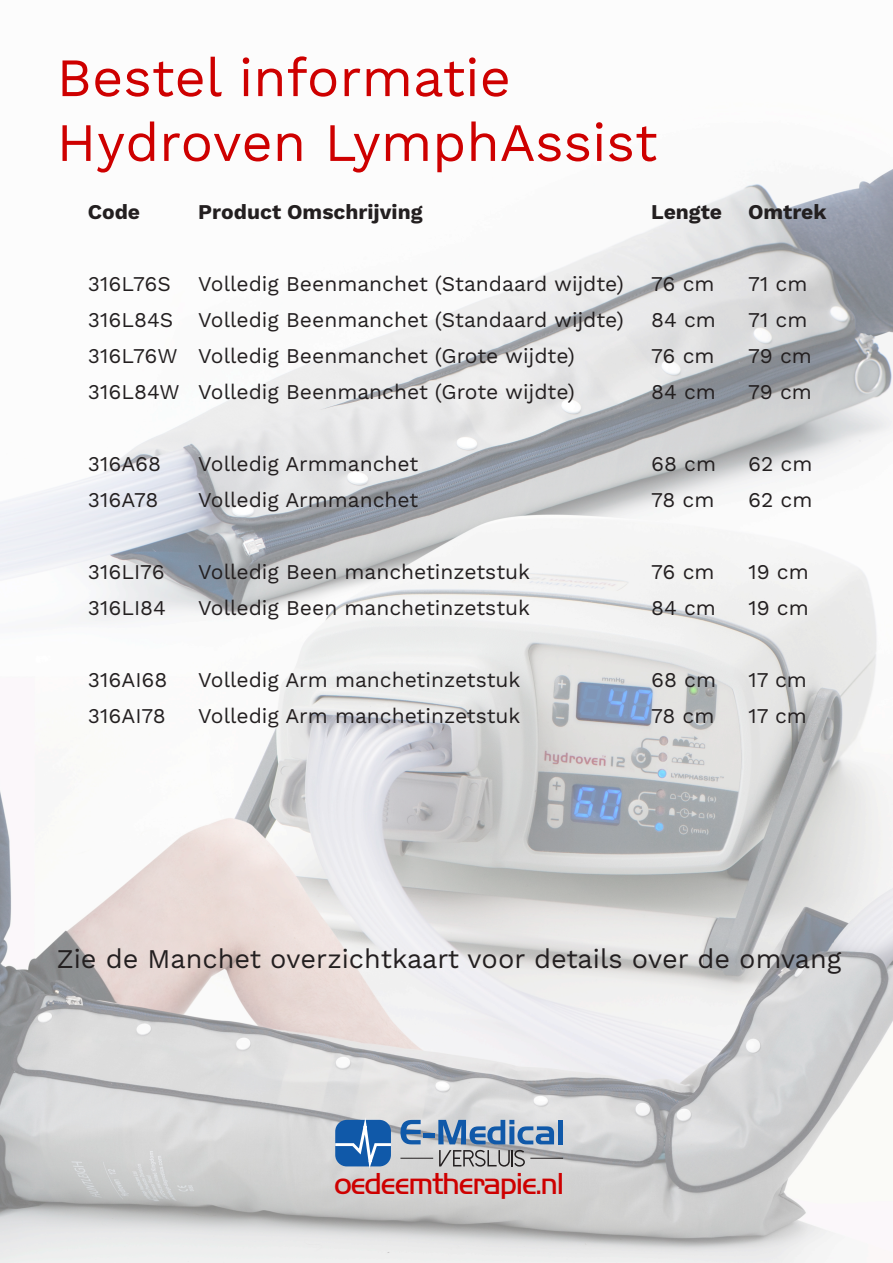
<style>
.page{position:relative;width:893px;height:1263px;background:#fff}
.page>*{position:absolute;margin:0;border:0;box-sizing:border-box;transform-origin:0 0}
.t1{font:54px "Work Sans";color:#ce0000}
.t2{font:300 31.5px "Handel Got D";letter-spacing:-.04em;color:#ce0000}
.t3{font:27px "Work Sans";color:#231f20}
.t4{font:21px "Work Sans";color:#231f20}
.t5{font:700 21px "Work Sans";color:#231f20}
</style>
<div class="page">
<img style="left:0;top:169px;width:893px;height:1094px">
<svg style="left:439px;top:1150px;width:86px;height:17px"></svg>
<hr style="left:400px;top:1158px;width:33px;height:1px;background:#231f20">
<hr style="left:530px;top:1158px;width:33px;height:1px;background:#231f20">
<svg style="left:335px;top:1117px;width:59px;height:51px"></svg>
<svg style="left:400px;top:1120px;width:21px;height:24px"></svg>
<hr style="left:423px;top:1133px;width:12px;height:4px;background:#1059a9">
<svg style="left:438px;top:1120px;width:116px;height:24px"></svg>
<div style="left:558px;top:1120px;width:5px;height:24px;background:#1059a9"></div>
<p class="t1" style="left:57px;top:46px;width:456px">Bestel informatie</p>
<p class="t1" style="left:57px;top:111px;width:602px">Hydroven LymphAssist</p>
<p class="t5" style="left:88px;top:200px;width:54px">Code</p>
<p class="t5" style="left:198px;top:200px;width:226px">Product Omschrijving</p>
<p class="t5" style="left:651px;top:200px;width:73px">Lengte</p>
<p class="t4" style="left:88px;top:271px;width:85px">316L76S</p>
<p class="t4" style="left:88px;top:307px;width:87px">316L84S</p>
<p class="t4" style="left:88px;top:343px;width:91px">316L76W</p>
<p class="t4" style="left:88px;top:379px;width:94px">316L84W</p>
<p class="t4" style="left:198px;top:271px;width:427px">Volledig Beenmanchet (Standaard wijdte)</p>
<p class="t4" style="left:198px;top:307px;width:427px">Volledig Beenmanchet (Standaard wijdte)</p>
<p class="t4" style="left:198px;top:343px;width:378px">Volledig Beenmanchet (Grote wijdte)</p>
<p class="t4" style="left:198px;top:379px;width:378px">Volledig Beenmanchet (Grote wijdte)</p>
<p class="t4" style="left:88px;top:451px;width:75px">316A68</p>
<p class="t4" style="left:88px;top:487px;width:72px">316A78</p>
<p class="t4" style="left:88px;top:559px;width:78px">316LI76</p>
<p class="t4" style="left:88px;top:595px;width:80px">316LI84</p>
<p class="t4" style="left:88px;top:667px;width:81px">316AI68</p>
<p class="t4" style="left:88px;top:703px;width:80px">316AI78</p>
<p class="t4" style="left:198px;top:451px;width:221px">Volledig Armmanchet</p>
<p class="t4" style="left:198px;top:487px;width:221px">Volledig Armmanchet</p>
<p class="t4" style="left:198px;top:559px;width:333px">Volledig Been manchetinzetstuk</p>
<p class="t4" style="left:198px;top:595px;width:333px">Volledig Been manchetinzetstuk</p>
<p class="t4" style="left:198px;top:667px;width:324px">Volledig Arm manchetinzetstuk</p>
<p class="t4" style="left:198px;top:703px;width:324px">Volledig Arm manchetinzetstuk</p>
<p class="t4" style="left:651px;top:271px;width:65px">76 cm</p>
<p class="t4" style="left:651px;top:307px;width:66px">84 cm</p>
<p class="t4" style="left:651px;top:343px;width:65px">76 cm</p>
<p class="t4" style="left:651px;top:379px;width:66px">84 cm</p>
<p class="t4" style="left:651px;top:451px;width:66px">68 cm</p>
<p class="t4" style="left:651px;top:487px;width:65px">78 cm</p>
<p class="t4" style="left:651px;top:559px;width:65px">76 cm</p>
<p class="t4" style="left:651px;top:595px;width:66px">84 cm</p>
<p class="t4" style="left:651px;top:667px;width:66px">68 cm</p>
<p class="t4" style="left:651px;top:703px;width:65px">78 cm</p>
<p class="t5" style="left:748px;top:200px;width:80px">Omtrek</p>
<p class="t4" style="left:748px;top:271px;width:61px">71 cm</p>
<p class="t4" style="left:748px;top:307px;width:61px">71 cm</p>
<p class="t4" style="left:748px;top:343px;width:65px">79 cm</p>
<p class="t4" style="left:748px;top:379px;width:65px">79 cm</p>
<p class="t4" style="left:748px;top:451px;width:66px">62 cm</p>
<p class="t4" style="left:748px;top:487px;width:66px">62 cm</p>
<p class="t4" style="left:748px;top:559px;width:62px">19 cm</p>
<p class="t4" style="left:748px;top:595px;width:62px">19 cm</p>
<p class="t4" style="left:748px;top:667px;width:60px">17 cm</p>
<p class="t4" style="left:748px;top:703px;width:60px">17 cm</p>
<p class="t3" style="left:57px;top:943px;width:786px">Zie de Manchet overzichtkaart voor details over de omvang</p>
<p class="t2" style="left:334px;top:1165px;width:232px">oedeemtherapie.nl</p>
</div>
